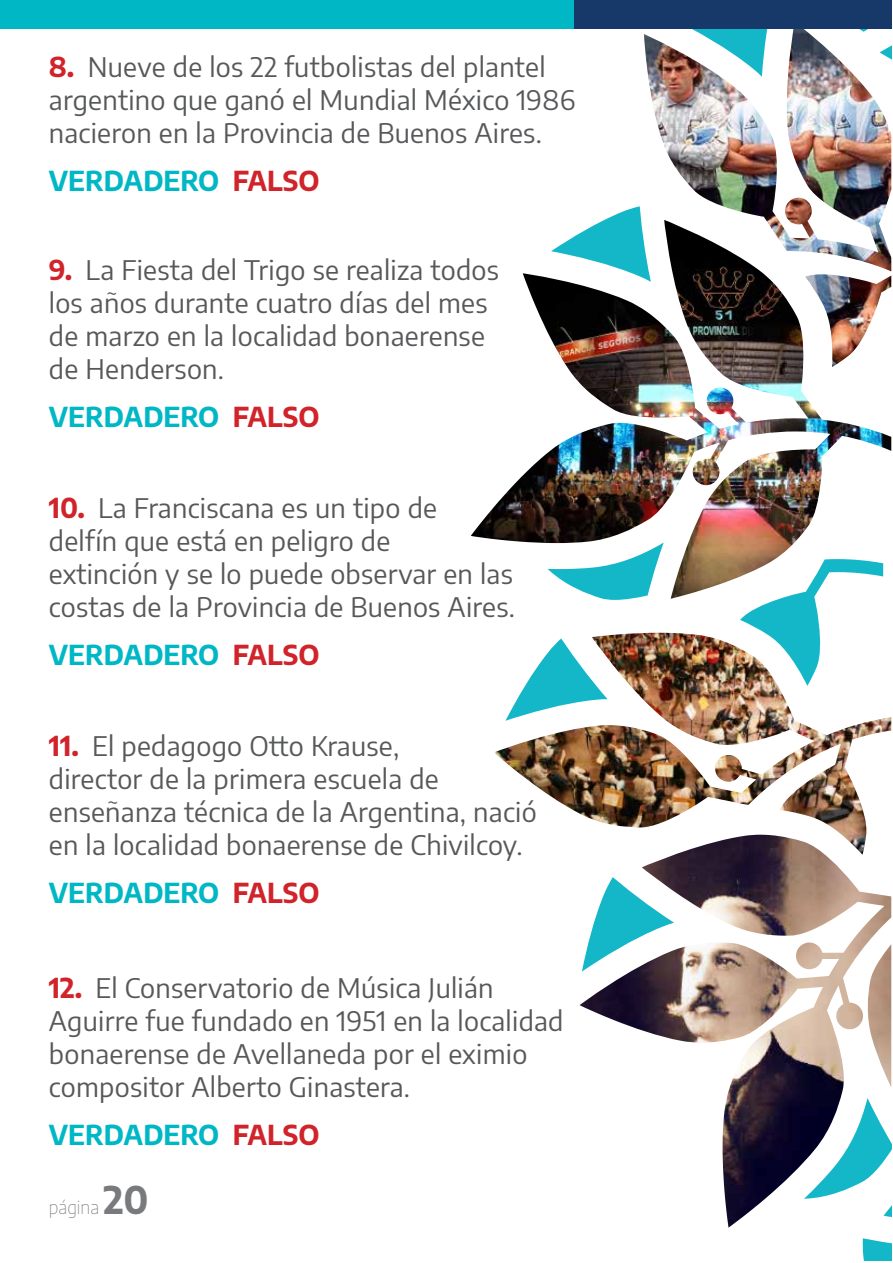
<style>
.page{position:relative;width:893px;height:1263px;background:#fff}
.page>*{position:absolute;margin:0;border:0;box-sizing:border-box;transform-origin:0 0}
.t1{font:27px/33px "Encode Sans";letter-spacing:.01em;color:#57585a}
.t2{font:700 27px "Encode Sans";color:#00b7c5}
.t3{font:100 18px "Encode Sans";color:#787a7d}
.s1{font-weight:700;color:#d1232a}
.s2{color:#d1232a}
.s3{font-weight:700;font-size:37.5px}
</style>
<div class="page">
<svg style="left:740px;top:559px;width:143px;height:74px"></svg>
<svg style="left:551px;top:206px;width:93px;height:67px"></svg>
<img style="left:644px;top:29px;width:247px;height:338px">
<img style="left:495px;top:633px;width:396px;height:202px">
<svg style="left:862px;top:1238px;width:29px;height:22px"></svg>
<img style="left:783px;top:29px;width:108px;height:77px">
<img style="left:471px;top:273px;width:359px;height:326px">
<img style="left:580px;top:835px;width:311px;height:392px">
<div style="left:574px;top:0;width:317px;height:29px;background:#17396a"></div>
<div style="left:0;top:0;width:574px;height:29px;background:#00b7c5"></div>
<p class="t1" style="left:49px;top:49px;width:528px"><span class="s1">8.</span> Nueve de los 22 futbolistas del plantel argentino que ganó el Mundial México 1986 nacieron en la Provincia de Buenos Aires.</p>
<p class="t2" style="left:49px;top:160px;width:272px">VERDADERO <span class="s2">FALSO</span></p>
<p class="t1" style="left:49px;top:252px;width:452px"><span class="s1">9.</span> La Fiesta del Trigo se realiza todos los años durante cuatro días del mes de marzo en la localidad bonaerense de Henderson.</p>
<p class="t2" style="left:49px;top:396px;width:272px">VERDADERO <span class="s2">FALSO</span></p>
<p class="t1" style="left:49px;top:490px;width:390px"><span class="s1">10.</span> La Franciscana es un tipo de</p>
<p class="t1" style="left:49px;top:523px;width:343px">delfín que está en peligro de</p>
<p class="t1" style="left:49px;top:556px;width:468px">extinción y se lo puede observar en las costas de la Provincia de Buenos Aires.</p>
<p class="t2" style="left:49px;top:635px;width:272px">VERDADERO <span class="s2">FALSO</span></p>
<p class="t1" style="left:49px;top:728px;width:352px"><span class="s1">11.</span> El pedagogo Otto Krause,</p>
<p class="t1" style="left:49px;top:761px;width:489px">director de la primera escuela de enseñanza técnica de la Argentina, nació en la localidad bonaerense de Chivilcoy.</p>
<p class="t2" style="left:49px;top:873px;width:272px">VERDADERO <span class="s2">FALSO</span></p>
<p class="t1" style="left:49px;top:970px;width:516px"><span class="s1">12.</span> El Conservatorio de Música Julián Aguirre fue fundado en 1951 en la localidad bonaerense de Avellaneda por el eximio compositor Alberto Ginastera.</p>
<p class="t2" style="left:49px;top:1115px;width:272px">VERDADERO <span class="s2">FALSO</span></p>
<p class="t3" style="left:49px;top:1195px;width:101px">página <span class="s3">20</span></p>
</div>
